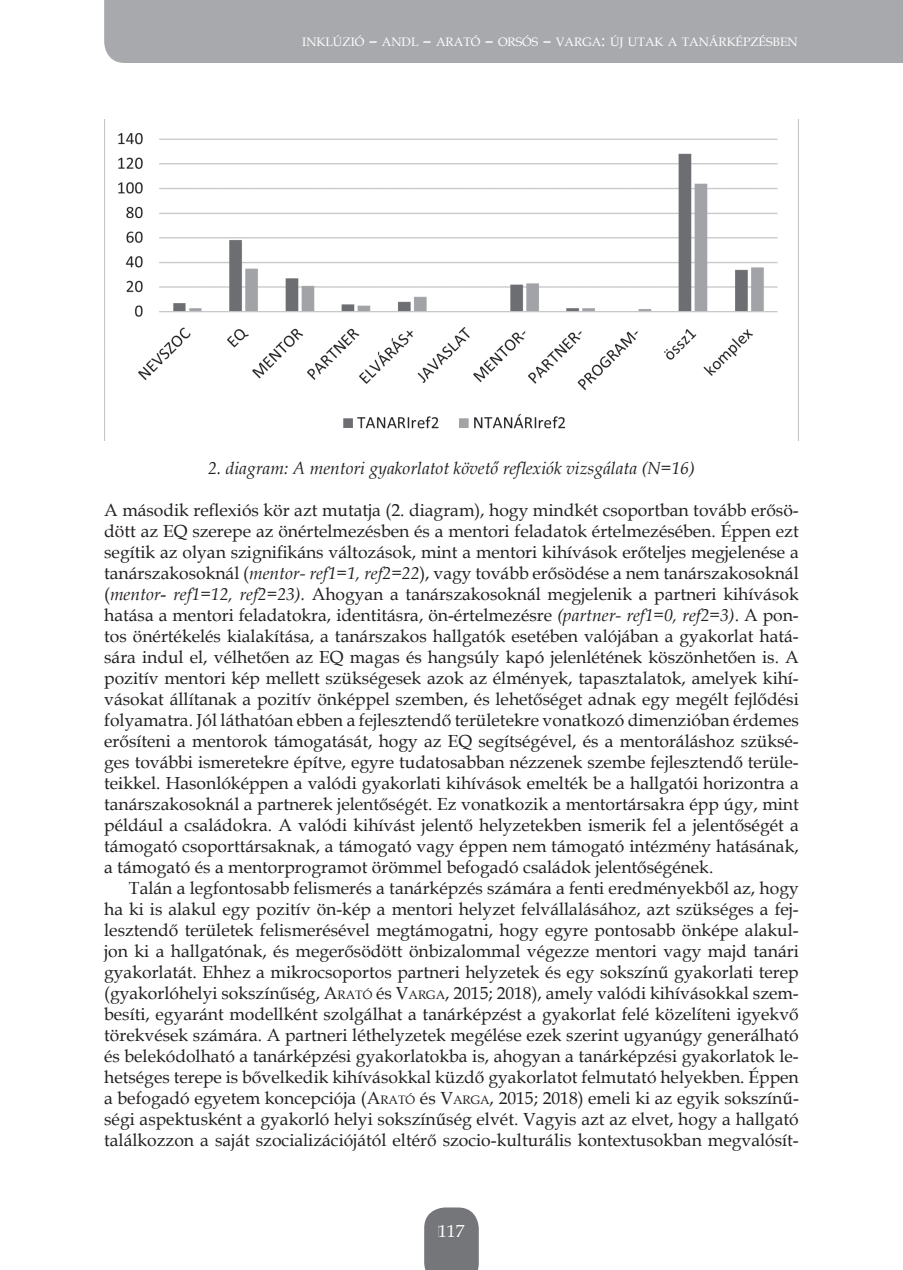
<style>
.page{position:relative;width:903px;height:1270px;background:#fff}
.page>*{position:absolute;margin:0;border:0;box-sizing:border-box;transform-origin:0 0}
.t1{font:17.5px/21px "Book Antiqua";color:#231f20;text-align:justify}
.t2{font:italic 17.5px "Book Antiqua";color:#231f20}
.t3{font:17.5px "Book Antiqua";color:#fff}
.t4{font:12.25px "Book Antiqua";color:#fff}
.s1{font-size:17.5px}
.s2{font-style:italic}
.s3{font-style:inherit}
.s4{font-size:12.25px}
</style>
<div class="page">
<svg style="left:424px;top:1207px;width:55px;height:63px;background:#7f8082"></svg>
<div style="left:439px;top:1225px;width:25px;height:12px;background:#757679"></div>
<div style="left:104px;top:0;width:799px;height:63px;background:#a8a9ad"></div>
<img style="left:104px;top:119px;width:695px;height:321px">
<p class="t4" style="left:302px;top:33px;width:497px">INKLÚZIÓ <span class="s1">–</span> ANDL <span class="s1">–</span> ARATÓ <span class="s1">–</span> ORSÓS <span class="s1">–</span> VARGA<span class="s1">:</span> ÚJ UTAK A TANÁRKÉPZÉSBEN</p>
<p class="t2" style="left:208px;top:456px;width:488px">2. diagram: A mentori gyakorlatot követő reflexiók vizsgálata (N=16)</p>
<p class="t1" style="left:104px;top:499px;width:696px">A második reflexiós kör azt mutatja (2. diagram), hogy mindkét csoportban tovább erősö&shy;dött az eQ szerepe az önértelmezésben és a mentori feladatok értelmezésében. éppen ezt segítik az olyan szignifikáns változások, mint a mentori kihívások erőteljes megjelenése a tanárszakosoknál (<span class="s2">mentor- ref1=1, ref2=22</span>), vagy tovább erősödése a nem tanárszakosoknál (<span class="s2">mentor</span>- <span class="s2">ref1=12, ref2=23).</span> Ahogyan a tanárszakosoknál megjelenik a partneri kihívások hatása a mentori feladatokra, identitásra, ön-értelmezésre <span class="s2">(partner- ref1=0, ref2=3)</span>. A pon&shy;tos önértékelés kialakítása, a tanárszakos hallgatók esetében valójában a gyakorlat hatá&shy;sára indul el, vélhetően az eQ magas és hangsúly kapó jelenlétének köszönhetően is. A pozitív mentori kép mellett szükségesek azok az élmények, tapasztalatok, amelyek kihí&shy;vásokat állítanak a pozitív önképpel szemben, és lehetőséget adnak egy megélt fejlődési folyamatra. Jól láthatóan ebben a fejlesztendő területekre vonatkozó dimenzióban érdemes erősíteni a mentorok támogatását, hogy az eQ segítségével, és a mentoráláshoz szüksé&shy;ges további ismeretekre építve, egyre tudatosabban nézzenek szembe fejlesztendő terüle&shy;teikkel. Hasonlóképpen a valódi gyakorlati kihívások emelték be a hallgatói horizontra a tanárszakosoknál a partnerek jelentőségét. ez vonatkozik a mentortársakra épp úgy, mint például a családokra. A valódi kihívást jelentő helyzetekben ismerik fel a jelentőségét a támogató csoporttársaknak, a támogató vagy éppen nem támogató intézmény hatásának, a támogató és a mentorprogramot örömmel befogadó családok jelentőségének.</p>
<p class="t1" style="left:104px;top:877px;width:696px;text-indent:25px">talán a legfontosabb felismerés a tanárképzés számára a fenti eredményekből az, hogy ha ki is alakul egy pozitív ön-kép a mentori helyzet felvállalásához, azt szükséges a fej&shy;lesztendő területek felismerésével megtámogatni, hogy egyre pontosabb önképe alakul&shy;jon ki a hallgatónak, és megerősödött önbizalommal végezze mentori vagy majd tanári gyakorlatát. ehhez a mikrocsoportos partneri helyzetek és egy sokszínű gyakorlati terep (gyakorlóhelyi sokszínűség, <span class="s3">A</span><span class="s4">RATÓ</span> és <span class="s3">V</span><span class="s4">ARGA</span>, 2015; 2018), amely valódi kihívásokkal szem&shy;besíti, egyaránt modellként szolgálhat a tanárképzést a gyakorlat felé közelíteni igyekvő törekvések számára. A partneri léthelyzetek megélése ezek szerint ugyanúgy generálható és belekódolható a tanárképzési gyakorlatokba is, ahogyan a tanárképzési gyakorlatok le&shy;hetséges terepe is bővelkedik kihívásokkal küzdő gyakorlatot felmutató helyekben. éppen a befogadó egyetem koncepciója (<span class="s3">A</span><span class="s4">RATÓ</span> és <span class="s3">V</span><span class="s4">ARGA</span>, 2015; 2018) emeli ki az egyik sokszínű&shy;ségi aspektusként a gyakorló helyi sokszínűség elvét. Vagyis azt az elvet, hogy a hallgató találkozzon a saját szocializációjától eltérő szocio-kulturális kontextusokban megvalósít-</p>
<p class="t3" style="left:438px;top:1219px;width:28px">117</p>
</div>
